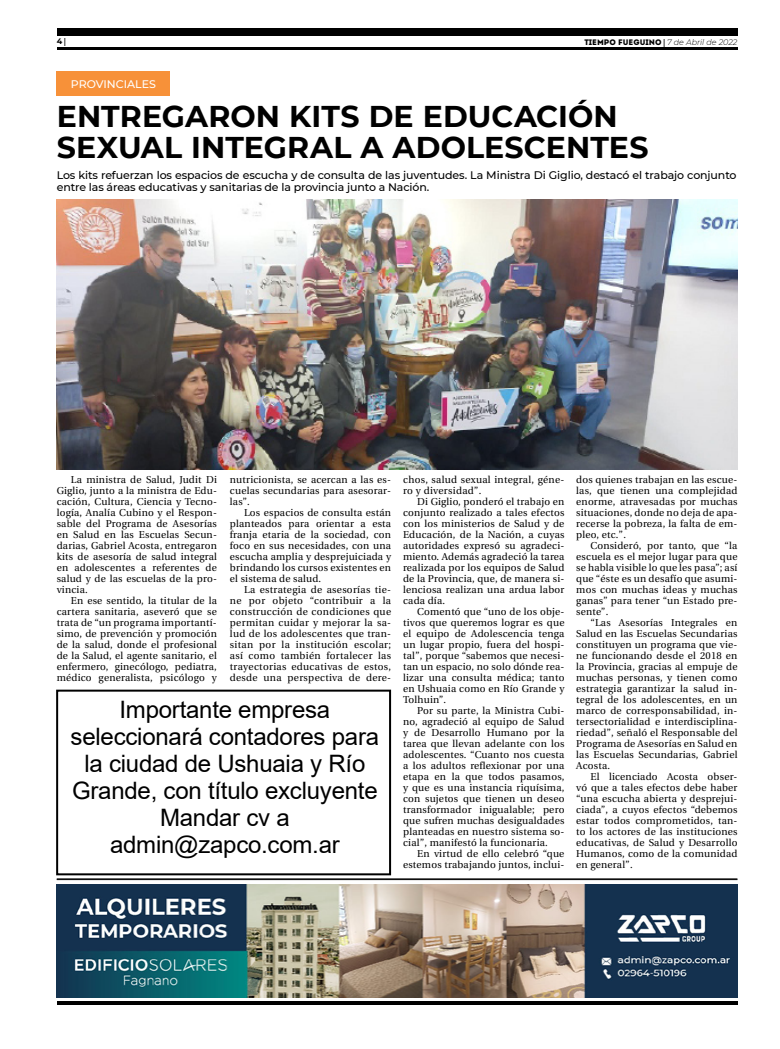
<style>
.page{position:relative;width:780px;height:1049px;background:#fff}
.page>*{position:absolute;margin:0;border:0;box-sizing:border-box;transform-origin:0 0}
.t1{font:700 30px/31px "Montserrat";color:#000}
.t2{font:24px/27px "Arial";letter-spacing:-.01em;color:#000;text-align:center}
.t3{font:500 11px/12px "Montserrat";letter-spacing:-.01em;color:#000}
.t4{font:500 11px "Montserrat";color:#fff}
.t5{font:10px/11px "Utopia";letter-spacing:.02em;color:#000;text-align:justify}
.t6{font:8px "Intro";color:#000}
.t7{font:700 8px "Montserrat";color:#000}
.s1{font-family:"Utopia"}
.s2{font-family:"Utopia";font-weight:700}
.s3{font-family:"Montserrat";font-weight:300;font-style:italic}
</style>
<div class="page">
<hr style="left:57px;top:48px;width:680px;height:2px;background:#000">
<div style="left:57px;top:28px;width:680px;height:7px;background:#000"></div>
<hr style="left:57px;top:1001px;width:680px;height:4px;background:#000">
<hr style="left:57px;top:878px;width:680px;height:1px;background:#000">
<img style="left:57px;top:884px;width:680px;height:114px">
<hr style="left:57px;top:879px;width:680px;height:1px;background:#000">
<div style="left:57px;top:72px;width:113px;height:24px;background:#f79139"></div>
<div style="left:56px;top:690px;width:335px;height:185px;border:2px solid #000"></div>
<img style="left:57px;top:200px;width:680px;height:269px">
<p class="t7" style="left:57px;top:35px;width:11px">4 <span class="s1">|</span></p>
<p class="t6" style="left:584px;top:37px;width:154px">TIEMPO FUEGUINO <span class="s2">|</span> <span class="s3">7 de Abril de 2022</span></p>
<p class="t4" style="left:71px;top:76px;width:86px">PROVINCIALES</p>
<h1 class="t1" style="left:57px;top:99px;width:593px">ENTREGARON KITS DE EDUCACIÓN<br>SEXUAL INTEGRAL A ADOLESCENTES</h1>
<p class="t3" style="left:57px;top:169px;width:681px">Los kits refuerzan los espacios de escucha y de consulta de las juventudes. La Ministra Di Giglio, destacó el trabajo conjunto entre las áreas educativas y sanitarias de la provincia junto a Nación.</p>
<p class="t5" style="left:57px;top:474px;width:162px;text-indent:14px">La ministra de Salud, Judit Di Giglio, junto a la ministra de Edu&shy;cación, Cultura, Ciencia y Tecno&shy;logía, Analía Cubino y el Respon&shy;sable del Programa de Asesorías en Salud en las Escuelas Secun&shy;darias, Gabriel Acosta, entregaron kits de asesoría de salud integral en adolescentes a referentes de salud y de las escuelas de la pro&shy;vincia.</p>
<p class="t5" style="left:57px;top:595px;width:162px;text-indent:14px">En ese sentido, la titular de la cartera sanitaria, aseveró que se trata de “un programa importantí&shy;simo, de prevención y promoción de la salud, donde el profesional de la Salud, el agente sanitario, el enfermero, ginecólogo, pediatra, médico generalista, psicólogo y</p>
<p class="t5" style="left:230px;top:474px;width:163px">nutricionista, se acercan a las es&shy;cuelas secundarias para asesorar&shy;las”.</p>
<p class="t5" style="left:230px;top:507px;width:163px;text-indent:14px">Los espacios de consulta están planteados para orientar a esta franja etaria de la sociedad, con foco en sus necesidades, con una escucha amplia y desprejuiciada y brindando los cursos existentes en el sistema de salud.</p>
<p class="t5" style="left:230px;top:584px;width:163px;text-indent:14px">La estrategia de asesorías tie&shy;ne por objeto “contribuir a la construcción de condiciones que permitan cuidar y mejorar la sa&shy;lud de los adolescentes que tran&shy;sitan por la institución escolar; así como también fortalecer las trayectorias educativas de estos, desde una perspectiva de dere-</p>
<h2 class="t2" style="left:71px;top:696px;width:310px">Importante empresa seleccionará contadores para la ciudad de Ushuaia y Río<br>Grande, con título excluyente<br>Mandar cv a admin@zapco.com.ar</h2>
<p class="t5" style="left:403px;top:474px;width:163px">chos, salud sexual integral, géne&shy;ro y diversidad”.</p>
<p class="t5" style="left:403px;top:496px;width:163px;text-indent:14px">Di Giglio, ponderó el trabajo en conjunto realizado a tales efectos con los ministerios de Salud y de Educación, de la Nación, a cuyas autoridades expresó su agradeci&shy;miento. Además agradeció la tarea realizada por los equipos de Salud de la Provincia, que, de manera si&shy;lenciosa realizan una ardua labor cada día.</p>
<p class="t5" style="left:403px;top:606px;width:163px;text-indent:14px">Comentó que “uno de los obje&shy;tivos que queremos lograr es que el equipo de Adolescencia tenga un lugar propio, fuera del hospi&shy;tal”, porque “sabemos que necesi&shy;tan un espacio, no solo dónde rea&shy;lizar una consulta médica; tanto en Ushuaia como en Río Grande y Tolhuin”.</p>
<p class="t5" style="left:403px;top:705px;width:163px;text-indent:14px">Por su parte, la Ministra Cubi&shy;no, agradeció al equipo de Salud y de Desarrollo Humano por la tarea que llevan adelante con los adolescentes. “Cuanto nos cuesta a los adultos reflexionar por una etapa en la que todos pasamos, y que es una instancia riquísima, con sujetos que tienen un deseo transformador inigualable; pero que sufren muchas desigualdades planteadas en nuestro sistema so&shy;cial”, manifestó la funcionaria.</p>
<p class="t5" style="left:403px;top:848px;width:163px;text-align:right">En virtud de ello celebró “que estemos trabajando juntos, inclui-</p>
<p class="t5" style="left:576px;top:474px;width:163px">dos quienes trabajan en las escue&shy;las, que tienen una complejidad enorme, atravesadas por muchas situaciones, donde no deja de apa&shy;recerse la pobreza, la falta de em&shy;pleo, etc.”.</p>
<p class="t5" style="left:576px;top:540px;width:163px;text-indent:14px">Consideró, por tanto, que “la escuela es el mejor lugar para que se habla visible lo que les pasa”; así que “éste es un desafío que asumi&shy;mos con muchas ideas y muchas ganas” para tener “un Estado pre&shy;sente”.</p>
<p class="t5" style="left:576px;top:617px;width:163px;text-indent:14px">“Las Asesorías Integrales en Salud en las Escuelas Secundarias constituyen un programa que vie&shy;ne funcionando desde el 2018 en la Provincia, gracias al empuje de muchas personas, y tienen como estrategia garantizar la salud in&shy;tegral de los adolescentes, en un marco de corresponsabilidad, in&shy;tersectorialidad e interdisciplina&shy;riedad”, señaló el Responsable del Programa de Asesorías en Salud en las Escuelas Secundarias, Gabriel Acosta.</p>
<p class="t5" style="left:576px;top:771px;width:163px;text-indent:14px">El licenciado Acosta obser&shy;vó que a tales efectos debe haber “una escucha abierta y desprejui&shy;ciada”, a cuyos efectos “debemos estar todos comprometidos, tan&shy;to los actores de las instituciones educativas, de Salud y Desarrollo Humanos, como de la comunidad en general”.</p>
</div>
